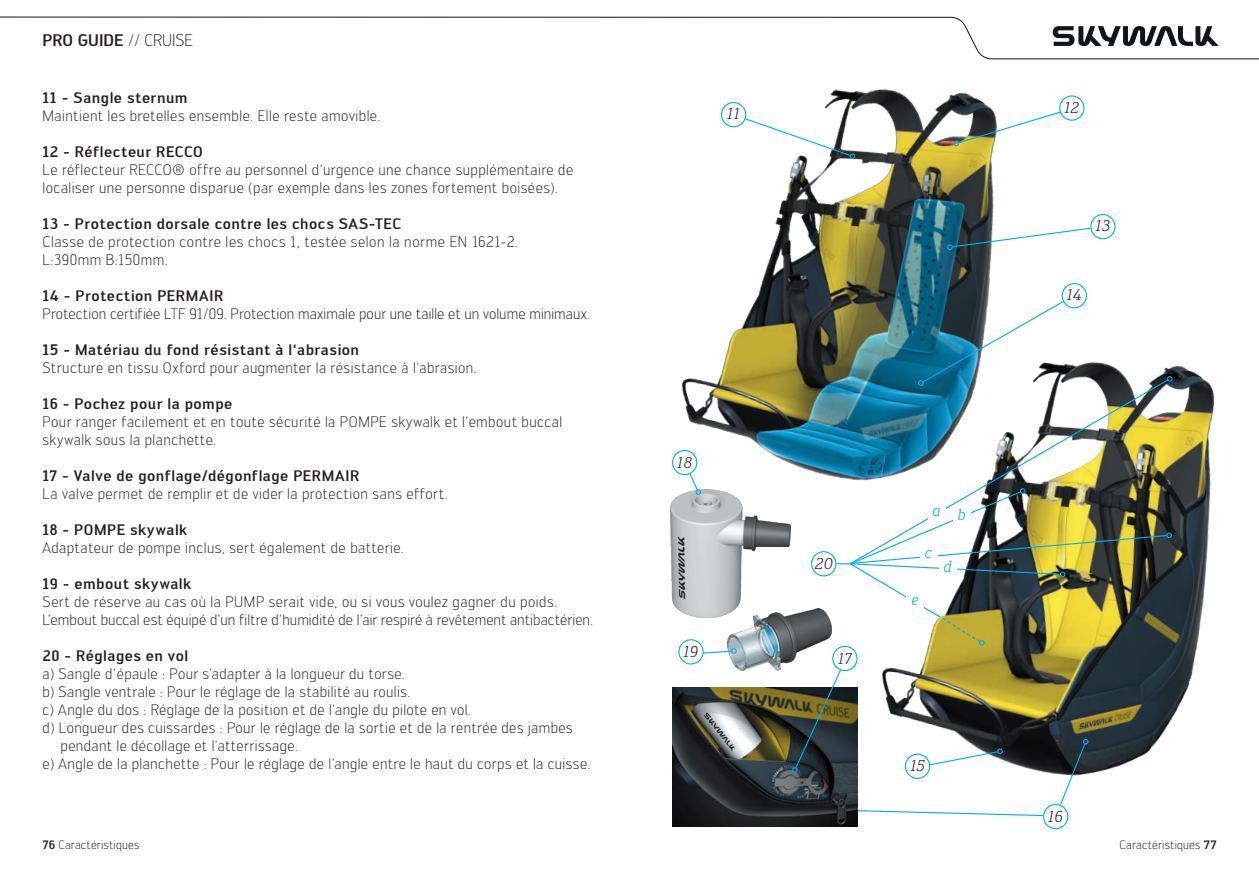
<style>
.page{position:relative;width:1259px;height:893px;background:#fff}
.page>*{position:absolute;margin:0;border:0;box-sizing:border-box;transform-origin:0 0}
.t1{font:500 16.5px "Engel";color:#231f20}
.t2{font:italic 15.6px "Engel New Serif STD Regula";letter-spacing:.03em;color:#231f20}
.t3{font:italic 15.6px "Engel New Serif STD Regula";color:#00aeef}
.t4{font:300 15px/18px "Engel";letter-spacing:.03em;color:#231f20}
.t5{font:500 15px "Engel";letter-spacing:.03em;color:#231f20}
.t6{font:300 15px/18px "Engel";letter-spacing:.01em;color:#231f20}
.t7{font:300 15px "Engel";letter-spacing:.005em;color:#231f20}
.t8{font:300 12px "Engel";letter-spacing:.015em;color:#231f20}
.s1{font-weight:300}
.s2{font-weight:500}
</style>
<div class="page">
<svg style="left:0;top:17px;width:1259px;height:42px"></svg>
<div style="left:1059px;top:95px;width:25px;height:26px;border:1px solid #00aeef;border-radius:50%"></div>
<img style="left:881px;top:362px;width:334px;height:412px">
<img style="left:672px;top:89px;width:322px;height:401px">
<div style="left:721px;top:102px;width:25px;height:25px;border:1px solid #00aeef;border-radius:50%"></div>
<div style="left:678px;top:639px;width:25px;height:25px;border:1px solid #00aeef;border-radius:50%"></div>
<div style="left:672px;top:450px;width:25px;height:25px;border:1px solid #00aeef;border-radius:50%"></div>
<div style="left:832px;top:646px;width:25px;height:25px;border:1px solid #00aeef;border-radius:50%"></div>
<div style="left:811px;top:551px;width:25px;height:25px;border:1px solid #00aeef;border-radius:50%"></div>
<svg style="left:953px;top:111px;width:109px;height:35px"></svg>
<div style="left:1090px;top:214px;width:25px;height:25px;border:1px solid #00aeef;border-radius:50%"></div>
<div style="left:1061px;top:283px;width:26px;height:25px;border:1px solid #00aeef;border-radius:50%"></div>
<img style="left:727px;top:609px;width:104px;height:61px">
<img style="left:670px;top:490px;width:120px;height:128px">
<img style="left:672px;top:688px;width:185px;height:138px">
<svg style="left:947px;top:227px;width:144px;height:23px"></svg>
<svg style="left:918px;top:300px;width:147px;height:78px"></svg>
<svg style="left:856px;top:739px;width:232px;height:91px"></svg>
<svg style="left:744px;top:117px;width:111px;height:42px"></svg>
<svg style="left:792px;top:669px;width:50px;height:104px"></svg>
<img style="left:848px;top:378px;width:321px;height:110px">
<svg style="left:1167px;top:376px;width:5px;height:6px"></svg>
<svg style="left:702px;top:648px;width:34px;height:6px"></svg>
<svg style="left:688px;top:472px;width:13px;height:23px"></svg>
<svg style="left:836px;top:488px;width:336px;height:158px"></svg>
<p class="t1" style="left:43px;top:30px;width:152px">PRO GUIDE <span class="s1">// CRUISE</span></p>
<p class="t5" style="left:43px;top:89px;width:146px">11 - Sangle sternum</p>
<p class="t4" style="left:43px;top:107px;width:339px">Maintient les bretelles ensemble. Elle reste amovible.</p>
<p class="t5" style="left:43px;top:143px;width:162px">12 - Réflecteur RECCO</p>
<p class="t4" style="left:43px;top:161px;width:532px">Le réflecteur RECCO® offre au personnel d‘urgence une chance supplémentaire de localiser une personne disparue (par exemple dans les zones fortement boisées).</p>
<p class="t5" style="left:43px;top:215px;width:360px">13 - Protection dorsale contre les chocs SAS-TEC</p>
<p class="t4" style="left:43px;top:233px;width:477px">Classe de protection contre les chocs 1, testée selon la norme EN 1621-2.<br>L:390mm B:150mm.</p>
<p class="t5" style="left:43px;top:287px;width:182px">14 - Protection PERMAIR</p>
<p class="t7" style="left:43px;top:305px;width:549px">Protection certifiée LTF 91/09. Protection maximale pour une taille et un volume minimaux.</p>
<p class="t5" style="left:43px;top:341px;width:318px">15 - Matériau du fond résistant à l‘abrasion</p>
<p class="t4" style="left:43px;top:359px;width:436px">Structure en tissu Oxford pour augmenter la résistance à l‘abrasion.</p>
<p class="t5" style="left:43px;top:395px;width:191px">16 - Pochez pour la pompe</p>
<p class="t4" style="left:43px;top:413px;width:521px">Pour ranger facilement et en toute sécurité la POMPE skywalk et l‘embout buccal skywalk sous la planchette.</p>
<p class="t5" style="left:43px;top:467px;width:318px">17 - Valve de gonflage/dégonflage PERMAIR</p>
<p class="t4" style="left:43px;top:485px;width:407px">La valve permet de remplir et de vider la protection sans effort.</p>
<p class="t5" style="left:43px;top:521px;width:146px">18 - POMPE skywalk</p>
<p class="t4" style="left:43px;top:539px;width:363px">Adaptateur de pompe inclus, sert également de batterie.</p>
<p class="t5" style="left:43px;top:575px;width:150px">19 - embout skywalk</p>
<p class="t6" style="left:43px;top:593px;width:552px">Sert de réserve au cas où la PUMP serait vide, ou si vous voulez gagner du poids.<br>L‘embout buccal est équipé d‘un filtre d‘humidité de l‘air respiré à revêtement antibactérien.</p>
<p class="t5" style="left:43px;top:647px;width:147px">20 - Réglages en vol</p>
<p class="t4" style="left:43px;top:665px;width:364px">a) Sangle d‘épaule : Pour s‘adapter à la longueur du torse.</p>
<p class="t4" style="left:43px;top:683px;width:369px">b) Sangle ventrale : Pour le réglage de la stabilité au roulis.</p>
<p class="t4" style="left:43px;top:701px;width:430px">c) Angle du dos : Réglage de la position et de l‘angle du pilote en vol.</p>
<p class="t4" style="left:43px;top:719px;width:532px">d) Longueur des cuissardes : Pour le réglage de la sortie et de la rentrée des jambes</p>
<p class="t4" style="left:61px;top:737px;width:239px">pendant le décollage et l‘atterrissage.</p>
<p class="t4" style="left:43px;top:755px;width:549px">e) Angle de la planchette : Pour le réglage de l‘angle entre le haut du corps et la cuisse.</p>
<p class="t2" style="left:727px;top:105px;width:14px">11</p>
<p class="t2" style="left:677px;top:454px;width:17px">18</p>
<p class="t2" style="left:683px;top:643px;width:16px">19</p>
<p class="t2" style="left:815px;top:555px;width:19px">20</p>
<p class="t2" style="left:838px;top:650px;width:15px">17</p>
<p class="t3" style="left:932px;top:502px;width:10px">a</p>
<p class="t3" style="left:925px;top:543px;width:9px">c</p>
<p class="t3" style="left:957px;top:505px;width:10px">b</p>
<p class="t3" style="left:911px;top:591px;width:9px">e</p>
<p class="t3" style="left:943px;top:557px;width:10px">d</p>
<p class="t2" style="left:910px;top:756px;width:16px">15</p>
<p class="t2" style="left:1064px;top:98px;width:17px">12</p>
<p class="t2" style="left:1095px;top:217px;width:16px">13</p>
<p class="t2" style="left:1066px;top:286px;width:17px">14</p>
<p class="t2" style="left:1048px;top:808px;width:16px">16</p>
<p class="t8" style="left:43px;top:838px;width:98px"><span class="s2">76</span> Caractéristiques</p>
<p class="t8" style="left:1119px;top:838px;width:98px">Caractéristiques <span class="s2">77</span></p>
</div>
